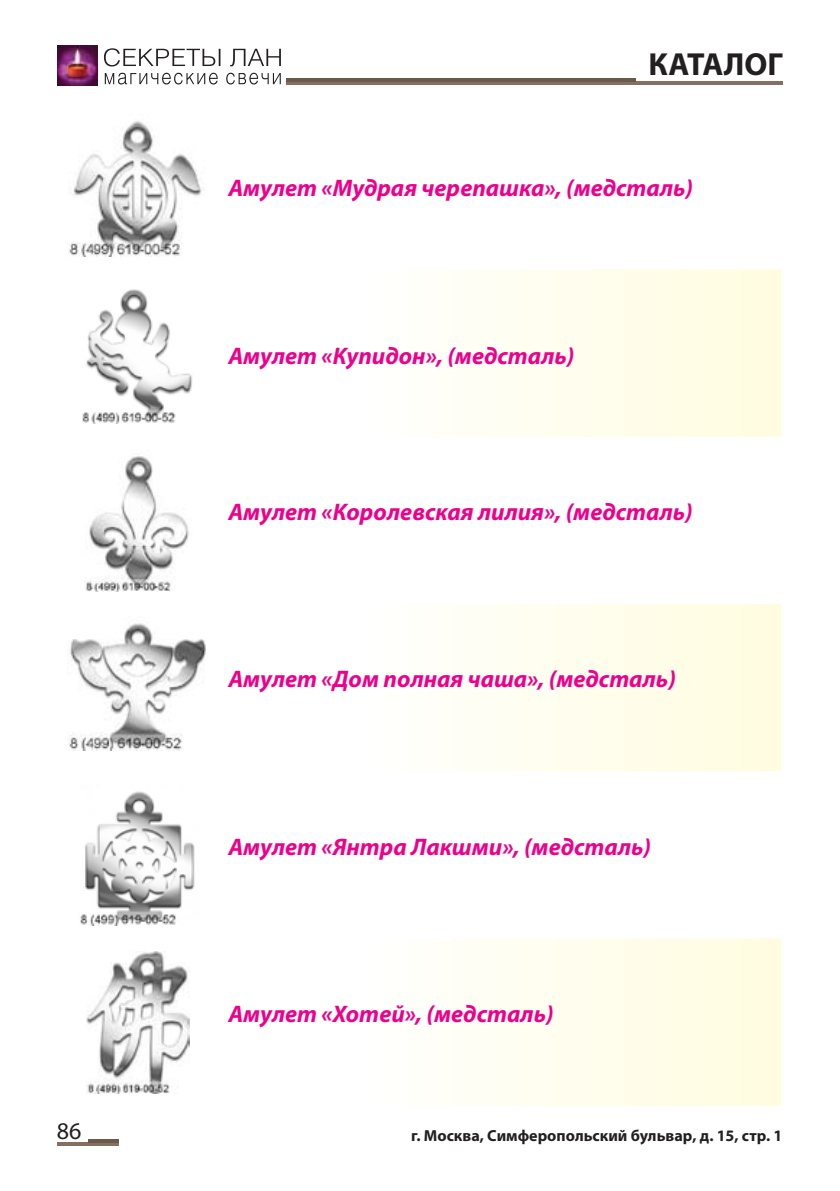
<style>
.page{position:relative;width:840px;height:1191px;background:#fff}
.page>*{position:absolute;margin:0;border:0;box-sizing:border-box;transform-origin:0 0}
.t1{font:700 32px "Myriad Pro";color:#231f20}
.t2{font:italic 700 24px "Myriad Pro";color:#ec008c}
.t3{font:24px "Myriad Pro";color:#231f20}
.t4{font:700 16px "Myriad Pro";color:#231f20}
</style>
<div class="page">
<svg style="left:104px;top:48px;width:116px;height:18px"></svg>
<svg style="left:230px;top:49px;width:51px;height:17px"></svg>
<svg style="left:105px;top:73px;width:175px;height:11px"></svg>
<img style="left:57px;top:46px;width:41px;height:39px">
<svg style="left:286px;top:81px;width:496px;height:4px;fill:#886e60"></svg>
<hr style="left:57px;top:1142px;width:62px;height:3px;background:#886e60">
<hr style="left:286px;top:78px;width:350px;height:3px;background:#695b4c">
<svg style="left:88px;top:1139px;width:31px;height:3px"></svg>
<svg style="left:472px;top:269px;width:308px;height:837px"></svg>
<img style="left:69px;top:121px;width:135px;height:136px">
<img style="left:82px;top:289px;width:111px;height:135px">
<img style="left:85px;top:456px;width:104px;height:135px">
<img style="left:69px;top:623px;width:137px;height:127px">
<img style="left:80px;top:791px;width:115px;height:135px">
<img style="left:86px;top:951px;width:104px;height:142px">
<h1 class="t1" style="left:648px;top:43px;width:136px">КАТАЛОГ</h1>
<p class="t2" style="left:228px;top:172px;width:466px">Амулет «Мудрая черепашка», (медсталь)</p>
<p class="t2" style="left:228px;top:340px;width:347px">Амулет «Купидон», (медсталь)</p>
<p class="t2" style="left:228px;top:496px;width:465px">Амулет «Королевская лилия», (медсталь)</p>
<p class="t2" style="left:228px;top:663px;width:449px">Амулет «Дом полная чаша», (медсталь)</p>
<p class="t2" style="left:228px;top:831px;width:424px">Амулет «Янтра Лакшми», (медсталь)</p>
<p class="t2" style="left:228px;top:998px;width:326px">Амулет «Хотей», (медсталь)</p>
<p class="t3" style="left:57px;top:1115px;width:26px">86</p>
<p class="t4" style="left:411px;top:1125px;width:373px">г. Москва, Симферопольский бульвар, д. 15, стр. 1</p>
</div>
